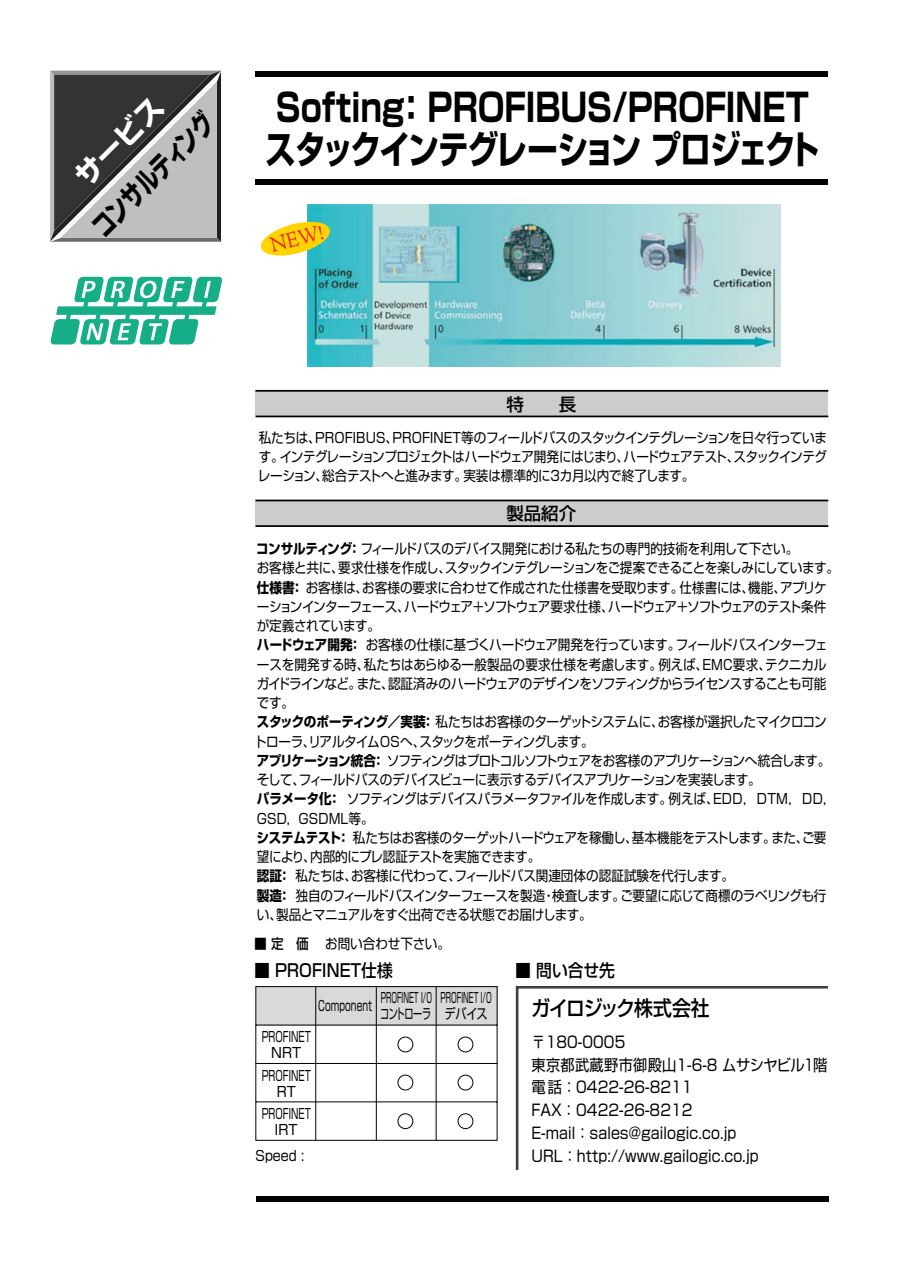
<style>
.page{position:relative;width:903px;height:1274px;background:#fff}
.page>*{position:absolute;margin:0;border:0;box-sizing:border-box;transform-origin:0 0}
.t1{font:700 38.5px/42px "Shin Go";color:#000;scale:.8 1}
.t2{font:700 28px "Shin Go";color:#000;scale:.75 1}
.t3{font:700 28px "Shin Go";color:#fff}
.t4{font:23.1px "Adobe Jenson";color:#ed1c24;scale:.9 1}
.t5{font:500 21px "Shin Go";letter-spacing:-.065em;color:#000;scale:.9 1}
.t6{font:500 17.5px "Shin Go";color:#000;scale:.9 1}
.t7{font:500 17.5px "Shin Go";color:#000}
.t8{font:15.75px/22.8px "Shin Go";color:#000;scale:.9 1}
.t9{font:14px/19.2px "Shin Go";letter-spacing:-.025em;color:#000;text-align:justify;scale:.9 1}
.t10{font:14px/15.8px "Shin Go";color:#000;text-align:center;scale:.65 1}
.t11{font:14px/15.8px "Shin Go";color:#000;scale:.5 1}
.s1{font-weight:700}
.s2{font-weight:500}
</style>
<div class="page">
<img style="left:308px;top:204px;width:473px;height:162px">
<div style="left:256px;top:391px;width:572px;height:25px;background:#ccc"></div>
<hr style="left:256px;top:416px;width:572px;height:1px;background:#000">
<hr style="left:256px;top:390px;width:572px;height:2px;background:#000">
<div style="left:256px;top:500px;width:572px;height:26px;background:#ccc"></div>
<hr style="left:256px;top:525px;width:572px;height:2px;background:#000">
<hr style="left:256px;top:500px;width:572px;height:1px;background:#000">
<div style="left:256px;top:1196px;width:573px;height:6px;background:#000"></div>
<svg style="left:50px;top:71px;width:171px;height:171px;background:#7b7b7b"></svg>
<svg style="left:515px;top:986px;width:313px;height:184px"></svg>
<div style="left:256px;top:71px;width:572px;height:6px;background:#000"></div>
<div style="left:256px;top:179px;width:572px;height:6px;background:#000"></div>
<svg style="left:260px;top:220px;width:72px;height:38px"></svg>
<svg style="left:255px;top:986px;width:243px;height:155px"></svg>
<svg style="left:50px;top:277px;width:173px;height:67px"></svg>
<h2 class="t3" style="left:72px;top:173px;width:113px;rotate:-45deg">サービス</h2>
<h2 class="t2" style="left:89px;top:224px;width:215px;rotate:-45deg">コンサルティング</h2>
<h1 class="t1" style="left:265px;top:92px;width:695px">Softing： PROFIBUS/PROFINETスタックインテグレーション プロジェクト</h1>
<h3 class="t4" style="left:268px;top:236px;width:62px;rotate:-15deg">NEW!</h3>
<p class="t7" style="left:506px;top:398px;width:71px">特　　長</p>
<p class="t9" style="left:258px;top:430px;width:634px">私たちは、PROFIBUS、PROFINET等のフィールドバスのスタックインテグレーションを日々行っています。インテグレーションプロジェクトはハードウェア開発にはじまり、ハードウェアテスト、スタックインテグレーション、総合テストへと進みます。実装は標準的に3カ月以内で終了します。</p>
<p class="t7" style="left:506px;top:507px;width:71px">製品紹介</p>
<p class="t9" style="left:254px;top:541px;width:652px;text-align:left"><span class="s1">コンサルティング：</span>フィールドバスのデバイス開発における私たちの専門的技術を利用して下さい。<br>お客様と共に、要求仕様を作成し、スタックインテグレーションをご提案できることを楽しみにしています。<span class="s1">仕様書：</span>お客様は、お客様の要求に合わせて作成された仕様書を受取ります。仕様書には、機能、アプリケーションインターフェース、ハードウェア＋ソフトウェア要求仕様、ハードウェア＋ソフトウェアのテスト条件が定義されています。<br><span class="s1">ハードウェア開発：</span>お客様の仕様に基づくハードウェア開発を行っています。フィールドバスインターフェースを開発する時、私たちはあらゆる一般製品の要求仕様を考慮します。例えば、EMC要求、テクニカルガイドラインなど。また、認証済みのハードウェアのデザインをソフティングからライセンスすることも可能です。<br><span class="s1">スタックのポーティング／実装：</span>私たちはお客様のターゲットシステムに、お客様が選択したマイクロコントローラ、リアルタイムＯＳへ、スタックをポーティングします。<br><span class="s1">アプリケーション統合：</span>ソフティングはプロトコルソフトウェアをお客様のアプリケーションへ統合します。そして、フィールドバスのデバイスビューに表示するデバイスアプリケーションを実装します。<br><span class="s1">パラメータ化：</span>ソフティングはデバイスパラメータファイルを作成します。例えば、EDD, DTM, DD, GSD, GSDML等。<br><span class="s1">システムテスト：</span>私たちはお客様のターゲットハードウェアを稼働し、基本機能をテストします。また、ご要望により、内部的にプレ認証テストを実施できます。<br><span class="s1">認証：</span> 私たちは、お客様に代わって、フィールドバス関連団体の認証試験を代行します。<br><span class="s1">製造：</span>独自のフィールドバスインターフェースを製造・検査します。ご要望に応じて商標のラベリングも行い、製品とマニュアルをすぐ出荷できる状態でお届けします。</p>
<p class="t9" style="left:254px;top:936px;width:219px"><span class="s2">■ 定　価</span> お問い合わせ下さい。</p>
<p class="t6" style="left:254px;top:964px;width:155px">■ PROFINET仕様</p>
<p class="t10" style="left:318px;top:1000px;width:84px">Component</p>
<p class="t10" style="left:262px;top:1030px;width:77px">PROFINET<br>NRT</p>
<p class="t11" style="left:380px;top:992px;width:105px">PROFINET I/Oコントローラ</p>
<p class="t11" style="left:441px;top:991px;width:104px">PROFINET I/Oデバイス</p>
<p class="t10" style="left:262px;top:1069px;width:77px">PROFINET<br>RT</p>
<p class="t10" style="left:262px;top:1107px;width:77px">PROFINET<br>IRT</p>
<p class="t9" style="left:255px;top:1147px;width:56px">Speed :</p>
<p class="t6" style="left:515px;top:964px;width:112px">■ 問い合せ先</p>
<h3 class="t5" style="left:531px;top:1001px;width:200px">ガイロジック株式会社</h3>
<p class="t8" style="left:532px;top:1032px;width:330px">〒180-0005<br>東京都武蔵野市御殿山1-6-8 ムサシヤビル１階電話：0422-26-8211<br>FAX：0422-26-8212<br>E-mail：sales@gailogic.co.jp<br>URL：http://www.gailogic.co.jp</p>
</div>
